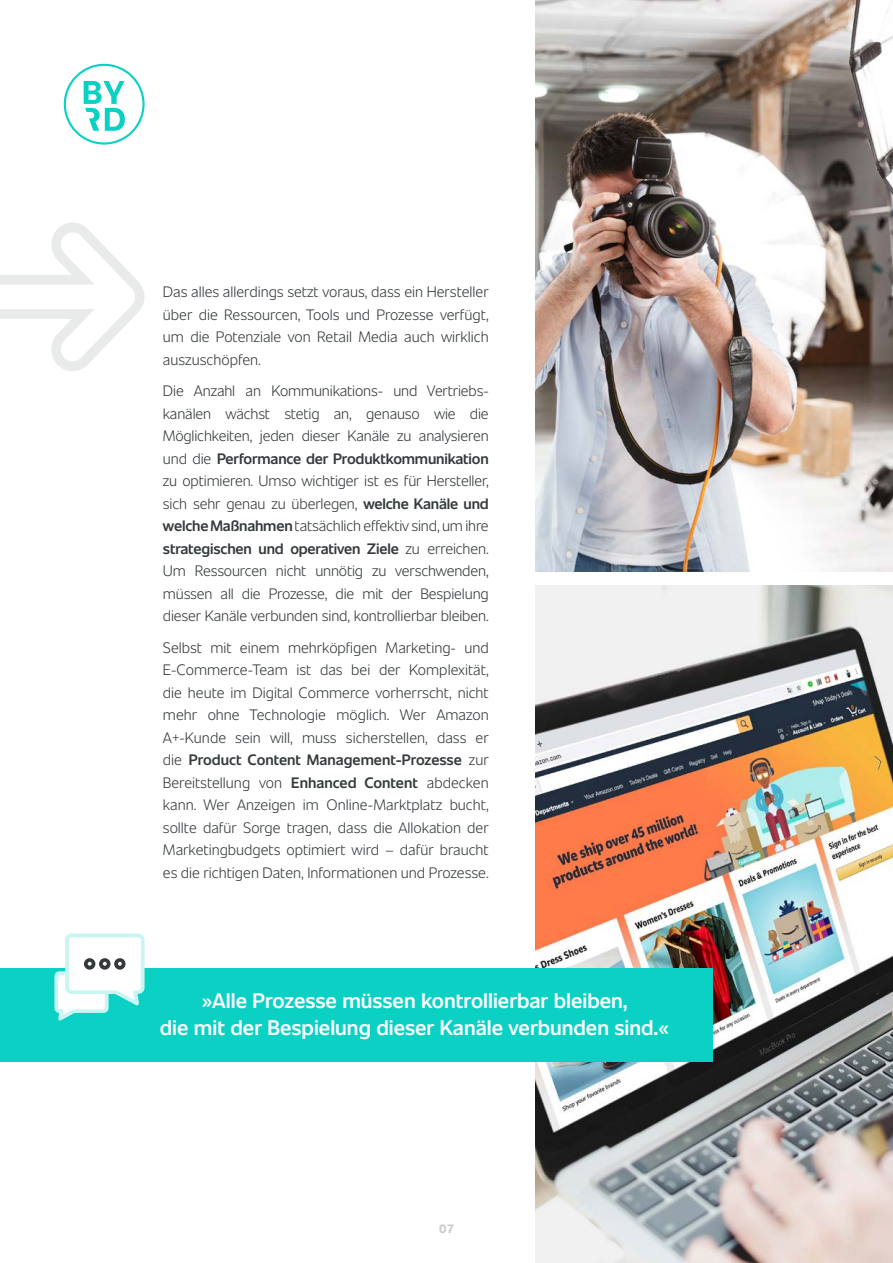
<style>
.page{position:relative;width:893px;height:1263px;background:#fff}
.page>*{position:absolute;margin:0;border:0;box-sizing:border-box;transform-origin:0 0}
.t1{font:600 21px/27px "Unitext";color:#fff;text-align:center}
.t2{font:300 15px/22.5px "Unitext";color:#34393b;text-align:justify}
.t3{font:700 12px "Unitext";color:#cac9c9}
.s1{font-weight:600}
</style>
<div class="page">
<img style="left:536px;top:0;width:357px;height:572px">
<svg style="left:64px;top:64px;width:81px;height:81px"></svg>
<img style="left:536px;top:585px;width:357px;height:678px">
<svg style="left:0;top:222px;width:145px;height:149px"></svg>
<div style="left:0;top:968px;width:712px;height:93px;background:#0ad1c4"></div>
<svg style="left:54px;top:933px;width:91px;height:88px"></svg>
<p class="t2" style="left:163px;top:279px;width:327px">Das alles allerdings setzt voraus, dass ein Hersteller über die Ressourcen, Tools und Prozesse verfügt, um die Potenziale von Retail Media auch wirklich auszuschöpfen.</p>
<p class="t2" style="left:163px;top:378px;width:327px">Die Anzahl an Kommunikations- und Vertriebs&shy;kanälen wächst stetig an, genauso wie die Möglichkeiten, jeden dieser Kanäle zu analysieren und die <span class="s1">Performance der Produktkommunikation </span>zu optimieren. Umso wichtiger ist es für Hersteller, sich sehr genau zu überlegen, <span class="s1">welche Kanäle und welche Maßnahmen</span> tatsächlich effektiv sind, um ihre <span class="s1">strategischen und operativen Ziele</span> zu erreichen.<br>Um Ressourcen nicht unnötig zu verschwenden, müssen all die Prozesse, die mit der Bespielung dieser Kanäle verbunden sind, kontrollierbar bleiben.</p>
<p class="t2" style="left:163px;top:635px;width:327px">Selbst mit einem mehrköpfigen Marketing- und E-Commerce-Team ist das bei der Komplexität, die heute im Digital Commerce vorherrscht, nicht mehr ohne Technologie möglich. Wer Amazon A+-Kunde sein will, muss sicherstellen, dass er die <span class="s1">Product Content Management-Prozesse</span> zur Bereitstellung von <span class="s1">Enhanced Content</span> abdecken kann. Wer Anzeigen im Online-Marktplatz bucht, sollte dafür Sorge tragen, dass die Allokation der Marketingbudgets optimiert wird – dafür braucht es die richtigen Daten, Informationen und Prozesse.</p>
<h1 class="t1" style="left:160px;top:986px;width:511px">»Alle Prozesse müssen kontrollierbar bleiben,<br>die mit der Bespielung dieser Kanäle verbunden sind.«</h1>
<p class="t3" style="left:439px;top:1220px;width:16px">07</p>
</div>
